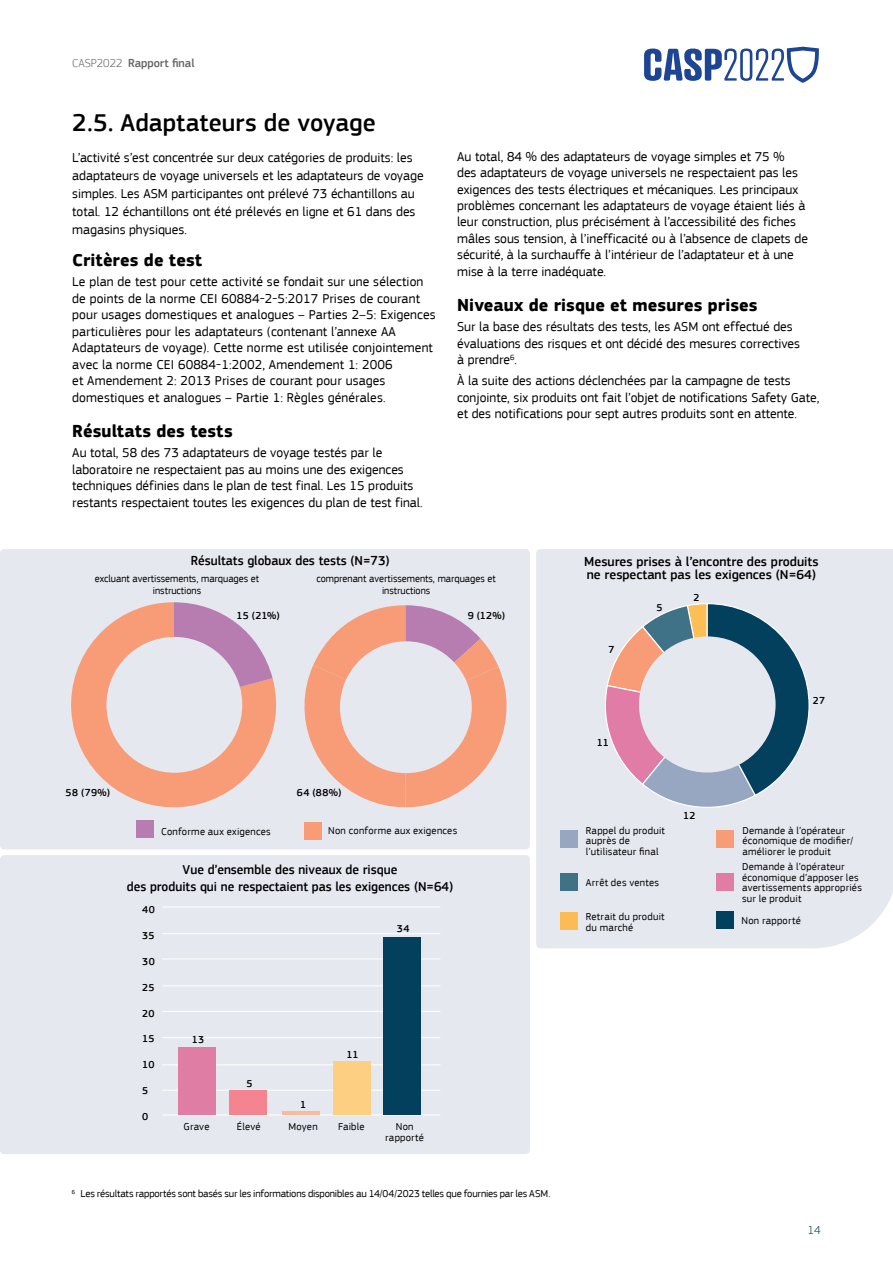
<style>
.page{position:relative;width:893px;height:1263px;background:#fff}
.page>*{position:absolute;margin:0;border:0;box-sizing:border-box;transform-origin:0 0}
.t1{font:500 25.5px "EC Square Sans Pro";color:#000}
.t2{font:700 18px "EC Square Sans Pro";letter-spacing:.005em;color:#000}
.t3{font:13.5px/16.5px "EC Square Sans Pro";color:#000}
.t4{font:500 13.5px/16.5px "EC Square Sans Pro";color:#000;text-align:center}
.t5{font:500 12px "EC Square Sans Pro";color:#636466}
.t6{font:300 12px "EC Square Sans Pro";color:#02405d}
.t7{font:10.5px/10.5px "EC Square Sans Pro";letter-spacing:.02em;color:#000}
.t8{font:10.5px "EC Square Sans Pro";letter-spacing:-.015em;color:#000}
.t9{font:10.5px/12px "EC Square Sans Pro";color:#000;text-align:center}
.t10{font:500 10.5px "EC Square Sans Pro";letter-spacing:.02em;color:#000}
.s1{font-weight:300}
</style>
<div class="page">
<div style="left:0;top:549px;width:530px;height:300px;background:#e6e8ef;border-radius:4px"></div>
<div style="left:0;top:855px;width:530px;height:299px;background:#e6e8ef;border-radius:4px"></div>
<div style="left:536px;top:549px;width:357px;height:399px;background:#e6e8ef"></div>
<div style="left:136px;top:821px;width:17px;height:17px;background:#b87db0"></div>
<div style="left:304px;top:822px;width:17px;height:17px;background:#f79c76"></div>
<svg style="left:71px;top:602px;width:206px;height:206px"></svg>
<svg style="left:174px;top:602px;width:99px;height:85px"></svg>
<svg style="left:304px;top:605px;width:202px;height:202px"></svg>
<svg style="left:605px;top:603px;width:205px;height:205px;background:#999cab"></svg>
<div style="left:639px;top:636px;width:137px;height:136px;background:#e6e8ef;border-radius:50%"></div>
<div style="left:716px;top:873px;width:17px;height:17px;background:#e07da5"></div>
<div style="left:560px;top:831px;width:17px;height:17px;background:#97a7c1"></div>
<div style="left:717px;top:831px;width:17px;height:17px;background:#f79c76"></div>
<div style="left:560px;top:913px;width:17px;height:17px;background:#fcbc55"></div>
<div style="left:560px;top:874px;width:17px;height:17px;background:#3f7286"></div>
<div style="left:716px;top:912px;width:17px;height:17px;background:#02405d"></div>
<hr style="left:162px;top:959px;width:278px;height:1px;background:#fff">
<hr style="left:162px;top:985px;width:278px;height:1px;background:#fff">
<hr style="left:162px;top:933px;width:278px;height:1px;background:#fff">
<hr style="left:162px;top:907px;width:278px;height:1px;background:#fff">
<hr style="left:162px;top:1011px;width:278px;height:1px;background:#fff">
<hr style="left:162px;top:1037px;width:278px;height:1px;background:#fff">
<hr style="left:162px;top:1064px;width:278px;height:1px;background:#fff">
<hr style="left:162px;top:1090px;width:278px;height:1px;background:#fff">
<hr style="left:162px;top:1115px;width:278px;height:1px;background:#fff">
<div style="left:333px;top:1061px;width:38px;height:54px;background:#fdcf82"></div>
<hr style="left:283px;top:1112px;width:37px;height:3px;background:#fab89c">
<div style="left:230px;top:1090px;width:37px;height:25px;background:#f4848f"></div>
<div style="left:178px;top:1047px;width:38px;height:68px;background:#e07da5"></div>
<div style="left:384px;top:938px;width:37px;height:177px;background:#02405d"></div>
<svg style="left:644px;top:47px;width:175px;height:36px"></svg>
<p class="t5" style="left:72px;top:56px;width:124px"><span class="s1">CASP2022</span> Rapport final</p>
<h1 class="t1" style="left:72px;top:107px;width:305px">2.5. Adaptateurs de voyage</h1>
<p class="t3" style="left:72px;top:149px;width:353px;line-height:18px">L’activité s’est concentrée sur deux catégories de produits: les adaptateurs de voyage universels et les adaptateurs de voyage simples. Les ASM participantes ont prélevé 73 échantillons au total. 12 échantillons ont été prélevés en ligne et 61 dans des magasins physiques.</p>
<h2 class="t2" style="left:72px;top:249px;width:131px">Critères de test</h2>
<p class="t3" style="left:72px;top:274px;width:365px">Le plan de test pour cette activité se fondait sur une sélection de points de la norme CEI 60884-2-5:2017 Prises de courant pour usages domestiques et analogues – Parties 2–5: Exigences particulières pour les adaptateurs (contenant l’annexe AA Adaptateurs de voyage). Cette norme est utilisée conjointement avec la norme CEI 60884-1:2002, Amendement 1: 2006<br>et Amendement 2: 2013 Prises de courant pour usages domestiques et analogues – Partie 1: Règles générales.</p>
<h2 class="t2" style="left:72px;top:420px;width:162px">Résultats des tests</h2>
<p class="t3" style="left:72px;top:445px;width:352px">Au total, 58 des 73 adaptateurs de voyage testés par le laboratoire ne respectaient pas au moins une des exigences techniques définies dans le plan de test final. Les 15 produits restants respectaient toutes les exigences du plan de test final.</p>
<p class="t3" style="left:457px;top:148px;width:352px">Au total, 84 % des adaptateurs de voyage simples et 75 %<br>des adaptateurs de voyage universels ne respectaient pas les exigences des tests électriques et mécaniques. Les principaux problèmes concernant les adaptateurs de voyage étaient liés à leur construction, plus précisément à l’accessibilité des fiches mâles sous tension, à l’inefficacité ou à l’absence de clapets de sécurité, à la surchauffe à l’intérieur de l’adaptateur et à une mise à la terre inadéquate.</p>
<h2 class="t2" style="left:457px;top:294px;width:302px">Niveaux de risque et mesures prises</h2>
<p class="t3" style="left:457px;top:319px;width:344px">Sur la base des résultats des tests, les ASM ont effectué des évaluations des risques et ont décidé des mesures correctives à prendre<sup>6</sup>.</p>
<p class="t3" style="left:457px;top:372px;width:364px">À la suite des actions déclenchées par la campagne de tests conjointe, six produits ont fait l’objet de notifications Safety Gate, et des notifications pour sept autres produits sont en attente.</p>
<p class="t4" style="left:191px;top:553px;width:200px">Résultats globaux des tests (N=73)</p>
<p class="t9" style="left:95px;top:572px;width:166px">excluant avertissements, marquages et instructions</p>
<p class="t9" style="left:316px;top:572px;width:181px">comprenant avertissements, marquages et instructions</p>
<p class="t10" style="left:237px;top:609px;width:45px">15 (21%)</p>
<p class="t10" style="left:468px;top:609px;width:39px">9 (12%)</p>
<p class="t10" style="left:66px;top:787px;width:46px">58 (79%)</p>
<p class="t10" style="left:297px;top:787px;width:46px">64 (88%)</p>
<p class="t7" style="left:161px;top:826px;width:111px">Conforme aux exigences</p>
<p class="t7" style="left:328px;top:825px;width:131px">Non conforme aux exigences</p>
<p class="t4" style="left:127px;top:862px;width:328px">Vue d’ensemble des niveaux de risque<br>des produits qui ne respectaient pas les exigences (N=64)</p>
<p class="t10" style="left:142px;top:903px;width:14px">40</p>
<p class="t10" style="left:142px;top:929px;width:14px">35</p>
<p class="t10" style="left:142px;top:955px;width:14px">30</p>
<p class="t10" style="left:142px;top:981px;width:14px">25</p>
<p class="t10" style="left:142px;top:1007px;width:14px">20</p>
<p class="t10" style="left:142px;top:1033px;width:14px">15</p>
<p class="t10" style="left:142px;top:1059px;width:14px">10</p>
<p class="t10" style="left:142px;top:1085px;width:8px">5</p>
<p class="t10" style="left:142px;top:1111px;width:8px">0</p>
<p class="t10" style="left:397px;top:923px;width:14px">34</p>
<p class="t10" style="left:192px;top:1034px;width:14px">13</p>
<p class="t10" style="left:246px;top:1077px;width:8px">5</p>
<p class="t10" style="left:300px;top:1098px;width:8px">1</p>
<p class="t10" style="left:346px;top:1048px;width:13px">11</p>
<p class="t7" style="left:184px;top:1122px;width:27px">Grave</p>
<p class="t7" style="left:237px;top:1122px;width:25px">Élevé</p>
<p class="t7" style="left:288px;top:1122px;width:31px">Moyen</p>
<p class="t7" style="left:338px;top:1122px;width:28px">Faible</p>
<p class="t7" style="left:385px;top:1122px;width:40px;text-align:center">Non rapporté</p>
<p class="t8" style="left:72px;top:1187px;width:480px"><sup>6</sup> Les résultats rapportés sont basés sur les informations disponibles au 14/04/2023 telles que fournies par les ASM.</p>
<p class="t4" style="left:584px;top:555px;width:236px;line-height:13.5px;text-align:left">Mesures prises à l’encontre des produits ne respectant pas les exigences (N=64)</p>
<p class="t10" style="left:609px;top:643px;width:8px">7</p>
<p class="t10" style="left:597px;top:737px;width:13px">11</p>
<p class="t10" style="left:656px;top:601px;width:8px">5</p>
<p class="t10" style="left:693px;top:591px;width:8px">2</p>
<p class="t10" style="left:683px;top:809px;width:14px">12</p>
<p class="t10" style="left:813px;top:694px;width:14px">27</p>
<p class="t7" style="left:586px;top:825px;width:81px">Rappel du produit auprès de l’utilisateur final</p>
<p class="t7" style="left:742px;top:825px;width:112px">Demande à l’opérateur économique de modifier/ améliorer le produit</p>
<p class="t7" style="left:586px;top:877px;width:75px">Arrêt des ventes</p>
<p class="t7" style="left:586px;top:912px;width:80px">Retrait du produit du marché</p>
<p class="t7" style="left:742px;top:862px;width:121px">Demande à l’opérateur économique d’apposer les avertissements appropriés sur le produit</p>
<p class="t7" style="left:741px;top:916px;width:61px">Non rapporté</p>
<p class="t6" style="left:808px;top:1223px;width:14px">14</p>
</div>
